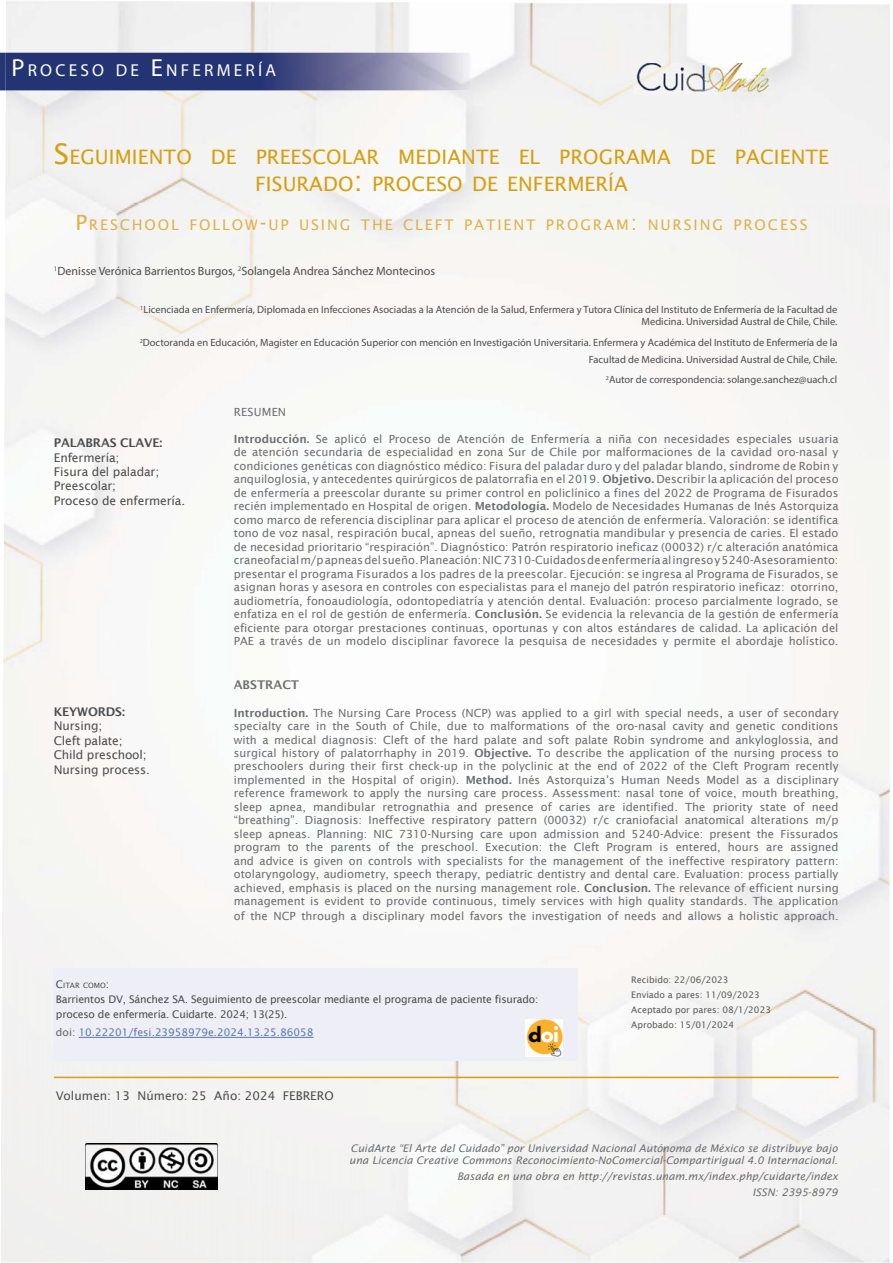
<style>
.page{position:relative;width:893px;height:1263px;background:#fff}
.page>*{position:absolute;margin:0;border:0;box-sizing:border-box;transform-origin:0 0}
.t1{font:19.95px/27px "Lucida Sans";letter-spacing:.005em;color:#d59f0f;text-align:center}
.t2{font:17.25px "Myriad Pro";letter-spacing:.185em;color:#fff}
.t3{font:14.7px "Lucida Sans";letter-spacing:.13em;color:#dfb14c}
.t4{font:12px/14.4px "Lucida Sans";letter-spacing:-.01em;color:#4c4c4e}
.t5{font:12px "Myriad Pro";color:#4c4c4e}
.t6{font:600 12px "Lucida Sans";letter-spacing:-.01em;color:#4c4c4e}
.t7{font:600 12px "Lucida Sans";color:#6d6e70}
.t8{font:11.25px/13.5px "Lucida Sans";color:#6d6e70;text-align:justify}
.t9{font:11.25px "Lucida Sans";letter-spacing:.02em;color:#6d6e70}
.t10{font:10.5px/12px "Myriad Pro";color:#4c4c4e;text-align:right}
.t11{font:italic 10.5px/12px "Lucida Sans";color:#6d6e70}
.t12{font:10.5px/15px "Lucida Sans";letter-spacing:-.02em;color:#4c4c4e}
.t13{font:10.5px "Lucida Sans";color:#5979b0}
.t14{font:9px/15px "Lucida Sans";color:#58595b}
.t15{font:7.35px "Lucida Sans";color:#4c4c4e}
.s1{font-size:24.75px}
.s2{font-size:28.5px}
.s3{font-size:21px}
.s4{font-weight:600}
.s5{font-size:10.5px}
.s6{color:#636466}
</style>
<div class="page">
<div style="left:1px;top:911px;width:365px;height:351px;background:#f2f2f1"></div>
<div style="left:2px;top:558px;width:227px;height:353px;background:#f8f7f4"></div>
<img style="left:4px;top:205px;width:365px;height:353px">
<img style="left:4px;top:1px;width:628px;height:204px">
<img style="left:366px;top:913px;width:367px;height:350px">
<img style="left:632px;top:3px;width:258px;height:203px">
<img style="left:733px;top:457px;width:157px;height:806px">
<div style="left:54px;top:968px;width:524px;height:93px;background:#eeeef6"></div>
<hr style="left:54px;top:1077px;width:785px;height:1px;background:#d59f0f">
<hr style="left:79px;top:1037px;width:235px;height:1px;background:#5979b0">
<div style="left:0;top:53px;width:6px;height:37px;background:#263574"></div>
<img style="left:6px;top:53px;width:465px;height:37px">
<img style="left:633px;top:63px;width:139px;height:32px">
<img style="left:85px;top:1144px;width:132px;height:46px">
<img style="left:525px;top:1020px;width:38px;height:37px">
<h2 class="t2" style="left:11px;top:60px;width:266px"><span class="s1">P</span>ROCESO DE <span class="s1">E</span>NFERMERÍA</h2>
<h1 class="t1" style="left:54px;top:143px;width:776px"><span class="s2">S</span>EGUIMIENTO DE PREESCOLAR MEDIANTE EL PROGRAMA DE PACIENTE<br>FISURADO<span class="s2">:</span> PROCESO DE ENFERMERÍA</h1>
<h3 class="t3" style="left:75px;top:216px;width:733px"><span class="s3">P</span>RESCHOOL FOLLOW<span class="s3">-</span>UP USING THE CLEFT PATIENT PROGRAM<span class="s3">:</span> NURSING PROCESS</h3>
<p class="t5" style="left:54px;top:267px;width:383px"><sup>1</sup>Denisse Verónica Barrientos Burgos, <sup>2</sup>Solangela Andrea Sánchez Montecinos</p>
<p class="t10" style="left:140px;top:305px;width:698px"><sup>1</sup>Licenciada en Enfermería, Diplomada en Infecciones Asociadas a la Atención de la Salud, Enfermera y Tutora Clínica del Instituto de Enfermería de la Facultad de<br>Medicina. Universidad Austral de Chile, Chile.</p>
<p class="t10" style="left:140px;top:335px;width:699px;line-height:16.5px"><sup>2</sup>Doctoranda en Educación, Magister en Educación Superior con mención en Investigación Universitaria. Enfermera y Académica del Instituto de Enfermería de la<br>Facultad de Medicina. Universidad Austral de Chile, Chile.</p>
<p class="t10" style="left:606px;top:375px;width:233px"><sup>2</sup>Autor de correspondencia: solange.sanchez@uach.cl</p>
<p class="t6" style="left:54px;top:436px;width:110px">PALABRAS CLAVE:</p>
<p class="t4" style="left:54px;top:450px;width:133px">Enfermería;<br>Fisura del paladar;<br>Preescolar;<br>Proceso de enfermería.</p>
<p class="t6" style="left:54px;top:704px;width:73px">KEYWORDS:</p>
<p class="t4" style="left:54px;top:719px;width:98px">Nursing;<br>Cleft palate;<br>Child preschool;<br>Nursing process.</p>
<p class="t9" style="left:234px;top:405px;width:54px">RESUMEN</p>
<p class="t8" style="left:234px;top:432px;width:606px"><span class="s4">Introducción.</span> Se aplicó el Proceso de Atención de Enfermería a niña con necesidades especiales usuaria de atención secundaria de especialidad en zona Sur de Chile por malformaciones de la cavidad oro-nasal y condiciones genéticas con diagnóstico médico: Fisura del paladar duro y del paladar blando, síndrome de Robin y anquiloglosia, y antecedentes quirúrgicos de palatorrafia en el 2019. <span class="s4">Objetivo.</span> Describir la aplicación del proceso de enfermería a preescolar durante su primer control en policlínico a fines del 2022 de Programa de Fisurados recién implementado en Hospital de origen. <span class="s4">Metodología.</span> Modelo de Necesidades Humanas de Inés Astorquiza como marco de referencia disciplinar para aplicar el proceso de atención de enfermería. Valoración: se identifica tono de voz nasal, respiración bucal, apneas del sueño, retrognatia mandibular y presencia de caries. El estado de necesidad prioritario “respiración”. Diagnóstico: Patrón respiratorio ineficaz (00032) r/c alteración anatómica craneofacial m/p apneas del sueño. Planeación: NIC 7310-Cuidados de enfermería al ingreso y 5240-Asesoramiento: presentar el programa Fisurados a los padres de la preescolar. Ejecución: se ingresa al Programa de Fisurados, se asignan horas y asesora en controles con especialistas para el manejo del patrón respiratorio ineficaz: otorrino, audiometría, fonoaudiología, odontopediatría y atención dental. Evaluación: proceso parcialmente logrado, se enfatiza en el rol de gestión de enfermería. <span class="s4">Conclusión.</span> Se evidencia la relevancia de la gestión de enfermería eficiente para otorgar prestaciones continuas, oportunas y con altos estándares de calidad. La aplicación del PAE a través de un modelo disciplinar favorece la pesquisa de necesidades y permite el abordaje holístico.</p>
<p class="t7" style="left:234px;top:677px;width:67px">ABSTRACT</p>
<p class="t8" style="left:234px;top:706px;width:606px"><span class="s4">Introduction.</span> The Nursing Care Process (NCP) was applied to a girl with special needs, a user of secondary specialty care in the South of Chile, due to malformations of the oro-nasal cavity and genetic conditions with a medical diagnosis: Cleft of the hard palate and soft palate Robin syndrome and ankyloglossia, and surgical history of palatorrhaphy in 2019. <span class="s4">Objective.</span> To describe the application of the nursing process to preschoolers during their first check-up in the polyclinic at the end of 2022 of the Cleft Program recently implemented in the Hospital of origin). <span class="s4">Method.</span> Inés Astorquiza’s Human Needs Model as a disciplinary reference framework to apply the nursing care process. Assessment: nasal tone of voice, mouth breathing, sleep apnea, mandibular retrognathia and presence of caries are identified. The priority state of need “breathing”. Diagnosis: Ineffective respiratory pattern (00032) r/c craniofacial anatomical alterations m/p sleep apneas. Planning: NIC 7310-Nursing care upon admission and 5240-Advice: present the Fissurados program to the parents of the preschool. Execution: the Cleft Program is entered, hours are assigned and advice is given on controls with specialists for the management of the ineffective respiratory pattern: otolaryngology, audiometry, speech therapy, pediatric dentistry and dental care. Evaluation: process partially achieved, emphasis is placed on the nursing management role. <span class="s4">Conclusion.</span> The relevance of efficient nursing management is evident to provide continuous, timely services with high quality standards. The application of the NCP through a disciplinary model favors the investigation of needs and allows a holistic approach.</p>
<p class="t15" style="left:56px;top:981px;width:55px"><span class="s5">C</span>ITAR COMO<span class="s5">:</span></p>
<p class="t12" style="left:56px;top:992px;width:484px">Barrientos DV, Sánchez SA. Seguimiento de preescolar mediante el programa de paciente fisurado: proceso de enfermería. Cuidarte. 2024; 13(25).</p>
<p class="t13" style="left:56px;top:1026px;width:259px"><span class="s6">doi:</span> 10.22201/fesi.23958979e.2024.13.25.86058</p>
<p class="t4" style="left:56px;top:1088px;width:279px">Volumen: 13 Número: 25 Año: 2024 FEBRERO</p>
<p class="t14" style="left:631px;top:972px;width:141px">Recibido: 22/06/2023<br>Enviado a pares: 11/09/2023<br>Aceptado por pares: 08/1/2023<br>Aprobado: 15/01/2024</p>
<p class="t11" style="left:349px;top:1142px;width:490px">CuidArte “El Arte del Cuidado” por Universidad Nacional Autónoma de México se distribuye bajo una Licencia Creative Commons Reconocimiento-NoComercial-Compartirigual 4.0 Internacional.</p>
<p class="t11" style="left:457px;top:1168px;width:382px;line-height:16.2px;text-align:right">Basada en una obra en http://revistas.unam.mx/index.php/cuidarte/index<br>ISSN: 2395-8979</p>
</div>
